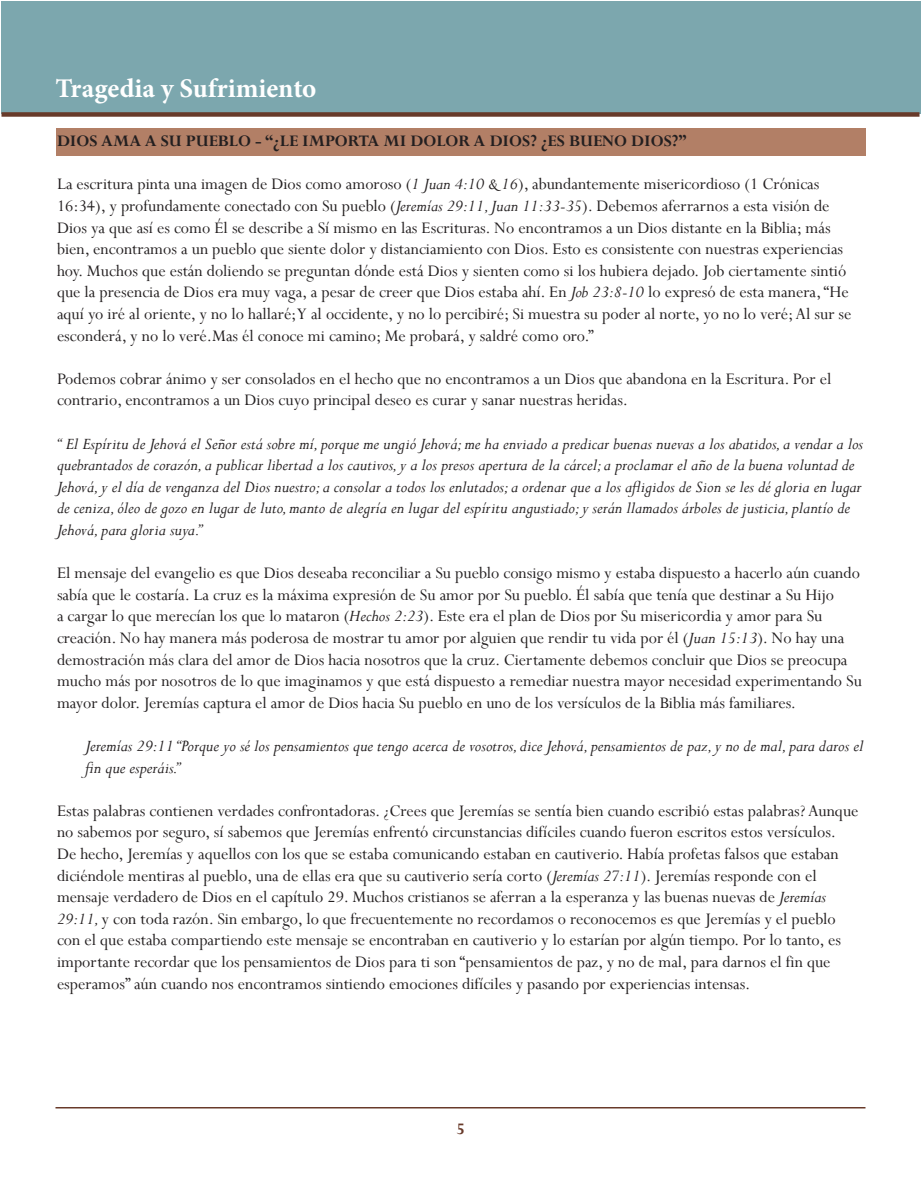
<style>
.page{position:relative;width:921px;height:1191px;background:#fff}
.page>*{position:absolute;margin:0;border:0;box-sizing:border-box;transform-origin:0 0}
.t1{font:700 27px "Minion Pro";color:#fff}
.Sub_Headers__A__B__C{font:18px/21.6px "Perpetua";color:#231f20}
.Sub_Headers__A__B__C-2{font:italic 18px/21.6px "Perpetua";color:#231f20}
.Sub_Headers__A__B__C-3{font:700 18px "Perpetua";color:#231f20}
.t2{font:700 18px "Perpetua";color:#683a2a}
.s1{font-style:italic}
</style>
<div class="page">
<div style="left:2px;top:2px;width:919px;height:112px;background:#7ca7ae"></div>
<hr style="left:56px;top:1107px;width:810px;height:1px;background:#683a2a">
<div style="left:2px;top:112px;width:918px;height:5px;background:#683a2a"></div>
<div style="left:56px;top:128px;width:810px;height:28px;background:#b27f66"></div>
<h1 class="t1" style="left:56px;top:69px;width:262px">Tragedia y Sufrimiento</h1>
<p class="Sub_Headers__A__B__C-3" style="left:57px;top:130px;width:631px">DIOS AMA A SU PUEBLO - “¿LE IMPORTA MI DOLOR A DIOS? ¿ES BUENO DIOS?”</p>
<p class="Sub_Headers__A__B__C" style="left:57px;top:173px;width:796px">La escritura pinta una imagen de Dios como amoroso (<span class="s1">1 Juan 4:10 &amp; 16</span>), abundantemente misericordioso (1 Crónicas 16:34), y profundamente conectado con Su pueblo (<span class="s1">Jeremías 29:11, Juan 11:33-35</span>). Debemos aferrarnos a esta visión de Dios ya que así es como Él se describe a Sí mismo en las Escrituras. No encontramos a un Dios distante en la Biblia; más bien, encontramos a un pueblo que siente dolor y distanciamiento con Dios. Esto es consistente con nuestras experiencias hoy. Muchos que están doliendo se preguntan dónde está Dios y sienten como si los hubiera dejado. Job ciertamente sintió que la presencia de Dios era muy vaga, a pesar de creer que Dios estaba ahí. En <span class="s1">Job 23:8-10</span> lo expresó de esta manera, “He aquí yo iré al oriente, y no lo hallaré; Y al occidente, y no lo percibiré; Si muestra su poder al norte, yo no lo veré; Al sur se esconderá, y no lo veré.Mas él conoce mi camino; Me probará, y saldré como oro.”</p>
<p class="Sub_Headers__A__B__C" style="left:57px;top:367px;width:776px">Podemos cobrar ánimo y ser consolados en el hecho que no encontramos a un Dios que abandona en la Escritura. Por el contrario, encontramos a un Dios cuyo principal deseo es curar y sanar nuestras heridas.</p>
<p class="Sub_Headers__A__B__C-2" style="left:57px;top:432px;width:808px">“ El Espíritu de Jehová el Señor está sobre mí, porque me ungió Jehová; me ha enviado a predicar buenas nuevas a los abatidos, a vendar a los quebrantados de corazón, a publicar libertad a los cautivos, y a los presos apertura de la cárcel; a proclamar el año de la buena voluntad de Jehová, y el día de venganza del Dios nuestro; a consolar a todos los enlutados; a ordenar que a los afligidos de Sion se les dé gloria en lugar de ceniza, óleo de gozo en lugar de luto, manto de alegría en lugar del espíritu angustiado; y serán llamados árboles de justicia, plantío de Jehová, para gloria suya.”</p>
<p class="Sub_Headers__A__B__C" style="left:57px;top:562px;width:806px">El mensaje del evangelio es que Dios deseaba reconciliar a Su pueblo consigo mismo y estaba dispuesto a hacerlo aún cuando sabía que le costaría. La cruz es la máxima expresión de Su amor por Su pueblo. Él sabía que tenía que destinar a Su Hijo<br>a cargar lo que merecían los que lo mataron (<span class="s1">Hechos 2:23</span>). Este era el plan de Dios por Su misericordia y amor para Su creación. No hay manera más poderosa de mostrar tu amor por alguien que rendir tu vida por él (<span class="s1">Juan 15:13</span>). No hay una demostración más clara del amor de Dios hacia nosotros que la cruz. Ciertamente debemos concluir que Dios se preocupa mucho más por nosotros de lo que imaginamos y que está dispuesto a remediar nuestra mayor necesidad experimentando Su mayor dolor. Jeremías captura el amor de Dios hacia Su pueblo en uno de los versículos de la Biblia más familiares.</p>
<p class="Sub_Headers__A__B__C-2" style="left:86px;top:734px;width:779px">Jeremías 29:11 “Porque yo sé los pensamientos que tengo acerca de vosotros, dice Jehová, pensamientos de paz, y no de mal, para daros el fin que esperáis.”</p>
<p class="Sub_Headers__A__B__C" style="left:57px;top:799px;width:803px">Estas palabras contienen verdades confrontadoras. ¿Crees que Jeremías se sentía bien cuando escribió estas palabras? Aunque no sabemos por seguro, sí sabemos que Jeremías enfrentó circunstancias difíciles cuando fueron escritos estos versículos.<br>De hecho, Jeremías y aquellos con los que se estaba comunicando estaban en cautiverio. Había profetas falsos que estaban diciéndole mentiras al pueblo, una de ellas era que su cautiverio sería corto (<span class="s1">Jeremías 27:11</span>). Jeremías responde con el mensaje verdadero de Dios en el capítulo 29. Muchos cristianos se aferran a la esperanza y las buenas nuevas de <span class="s1">Jeremías 29:11,</span> y con toda razón. Sin embargo, lo que frecuentemente no recordamos o reconocemos es que Jeremías y el pueblo con el que estaba compartiendo este mensaje se encontraban en cautiverio y lo estarían por algún tiempo. Por lo tanto, es importante recordar que los pensamientos de Dios para ti son “pensamientos de paz, y no de mal, para darnos el fin que esperamos” aún cuando nos encontramos sintiendo emociones difíciles y pasando por experiencias intensas.</p>
<p class="t2" style="left:456px;top:1117px;width:10px">5</p>
</div>
